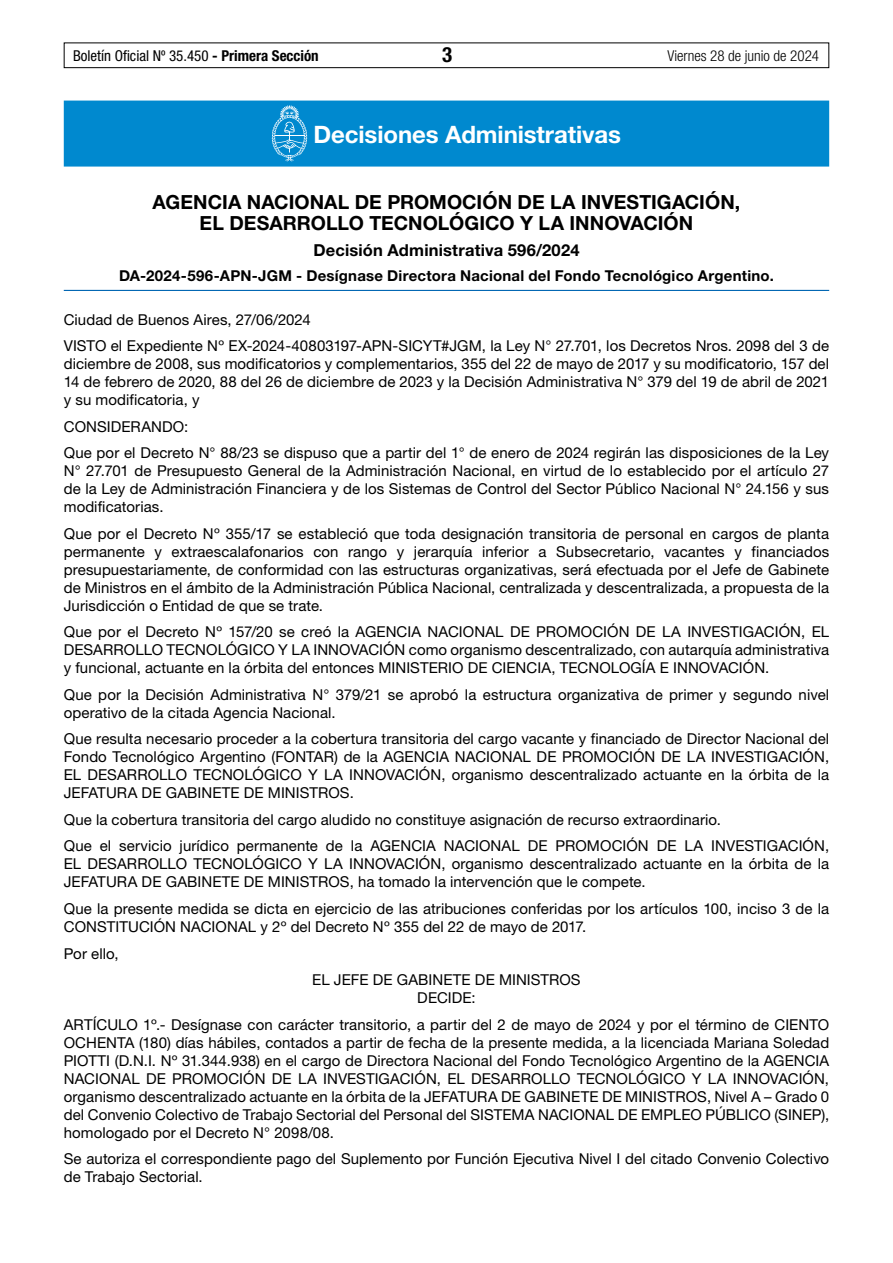
<style>
.page{position:relative;width:893px;height:1263px;background:#fff}
.page>*{position:absolute;margin:0;border:0;box-sizing:border-box;transform-origin:0 0}
.t1{font:700 24px "Helvetica Neue LT Std";letter-spacing:-.005em;color:#fff}
.t2{font:700 condensed 21px "Helvetica Neue LT Std";color:#000}
.t3{font:700 19.5px/21px "Helvetica Neue LT Std";color:#000;text-align:center}
.t4{font:700 16.5px "Helvetica Neue LT Std";letter-spacing:.01em;color:#000}
.t5{font:15px/18px "Helvetica Neue LT Std";letter-spacing:.005em;color:#000}
.t6{font:700 15px "Helvetica Neue LT Std";letter-spacing:.015em;color:#000}
.t7{font:condensed 15px "Helvetica Neue LT Std";color:#000}
.t8{font:300 condensed 15px "Helvetica Neue LT Std";color:#000}
.s1{font-weight:700}
</style>
<div class="page">
<div style="left:64px;top:43px;width:765px;height:25px;border:1px solid #000"></div>
<div style="left:64px;top:101px;width:765px;height:66px;background:#0089cf"></div>
<hr style="left:64px;top:290px;width:765px;height:1px;background:#0066b3">
<svg style="left:272px;top:105px;width:35px;height:56px"></svg>
<p class="t7" style="left:73px;top:47px;width:247px">Boletín Oficial Nº 35.450 <span class="s1">- Primera Sección</span></p>
<h2 class="t2" style="left:442px;top:42px;width:12px">3</h2>
<p class="t8" style="left:667px;top:47px;width:153px">Viernes 28 de junio de 2024</p>
<h1 class="t1" style="left:314px;top:120px;width:309px">Decisiones Administrativas</h1>
<h3 class="t3" style="left:153px;top:191px;width:589px">AGENCIA NACIONAL DE PROMOCIÓN DE LA INVESTIGACIÓN,<br>EL DESARROLLO TECNOLÓGICO Y LA INNOVACIÓN</h3>
<p class="t4" style="left:313px;top:240px;width:268px">Decisión Administrativa 596/2024</p>
<p class="t6" style="left:119px;top:267px;width:656px">DA-2024-596-APN-JGM - Desígnase Directora Nacional del Fondo Tecnológico Argentino.</p>
<p class="t5" style="left:64px;top:306px;width:767px;line-height:26.5px">Ciudad de Buenos Aires, 27/06/2024<br>VISTO el Expediente Nº EX-2024-40803197-APN-SICYT#JGM, la Ley N° 27.701, los Decretos Nros. 2098 del 3 de</p>
<p class="t5" style="left:64px;top:355px;width:767px;text-align:justify">diciembre de 2008, sus modificatorios y complementarios, 355 del 22 de mayo de 2017 y su modificatorio, 157 del 14 de febrero de 2020, 88 del 26 de diciembre de 2023 y la Decisión Administrativa N° 379 del 19 de abril de 2021 y su modificatoria, y</p>
<p class="t5" style="left:64px;top:413px;width:767px;line-height:26.5px">CONSIDERANDO:<br>Que por el Decreto N° 88/23 se dispuso que a partir del 1° de enero de 2024 regirán las disposiciones de la Ley</p>
<p class="t5" style="left:64px;top:462px;width:767px;text-align:justify">N° 27.701 de Presupuesto General de la Administración Nacional, en virtud de lo establecido por el artículo 27 de la Ley de Administración Financiera y de los Sistemas de Control del Sector Público Nacional N° 24.156 y sus modificatorias.</p>
<p class="t5" style="left:64px;top:524px;width:767px;text-align:justify">Que por el Decreto Nº 355/17 se estableció que toda designación transitoria de personal en cargos de planta permanente y extraescalafonarios con rango y jerarquía inferior a Subsecretario, vacantes y financiados presupuestariamente, de conformidad con las estructuras organizativas, será efectuada por el Jefe de Gabinete de Ministros en el ámbito de la Administración Pública Nacional, centralizada y descentralizada, a propuesta de la Jurisdicción o Entidad de que se trate.</p>
<p class="t5" style="left:64px;top:623px;width:767px;text-align:justify">Que por el Decreto Nº 157/20 se creó la AGENCIA NACIONAL DE PROMOCIÓN DE LA INVESTIGACIÓN, EL DESARROLLO TECNOLÓGICO Y LA INNOVACIÓN como organismo descentralizado, con autarquía administrativa y funcional, actuante en la órbita del entonces MINISTERIO DE CIENCIA, TECNOLOGÍA E INNOVACIÓN.</p>
<p class="t5" style="left:64px;top:685px;width:767px">Que por la Decisión Administrativa N° 379/21 se aprobó la estructura organizativa de primer y segundo nivel operativo de la citada Agencia Nacional.</p>
<p class="t5" style="left:64px;top:730px;width:767px;text-align:justify">Que resulta necesario proceder a la cobertura transitoria del cargo vacante y financiado de Director Nacional del Fondo Tecnológico Argentino (FONTAR) de la AGENCIA NACIONAL DE PROMOCIÓN DE LA INVESTIGACIÓN, EL DESARROLLO TECNOLÓGICO Y LA INNOVACIÓN, organismo descentralizado actuante en la órbita de la JEFATURA DE GABINETE DE MINISTROS.</p>
<p class="t5" style="left:64px;top:806px;width:767px;line-height:26.5px">Que la cobertura transitoria del cargo aludido no constituye asignación de recurso extraordinario.<br>Que el servicio jurídico permanente de la AGENCIA NACIONAL DE PROMOCIÓN DE LA INVESTIGACIÓN,</p>
<p class="t5" style="left:64px;top:855px;width:767px">EL DESARROLLO TECNOLÓGICO Y LA INNOVACIÓN, organismo descentralizado actuante en la órbita de la<br>JEFATURA DE GABINETE DE MINISTROS, ha tomado la intervención que le compete.</p>
<p class="t5" style="left:64px;top:899px;width:767px">Que la presente medida se dicta en ejercicio de las atribuciones conferidas por los artículos 100, inciso 3 de la<br>CONSTITUCIÓN NACIONAL y 2º del Decreto Nº 355 del 22 de mayo de 2017.</p>
<p class="t5" style="left:64px;top:944px;width:56px">Por ello,</p>
<p class="t5" style="left:312px;top:970px;width:270px;text-align:center">EL JEFE DE GABINETE DE MINISTROS<br>DECIDE:</p>
<p class="t5" style="left:64px;top:1015px;width:767px;text-align:justify">ARTÍCULO 1º.- Desígnase con carácter transitorio, a partir del 2 de mayo de 2024 y por el término de CIENTO OCHENTA (180) días hábiles, contados a partir de fecha de la presente medida, a la licenciada Mariana Soledad PIOTTI (D.N.I. Nº 31.344.938) en el cargo de Directora Nacional del Fondo Tecnológico Argentino de la AGENCIA NACIONAL DE PROMOCIÓN DE LA INVESTIGACIÓN, EL DESARROLLO TECNOLÓGICO Y LA INNOVACIÓN, organismo descentralizado actuante en la órbita de la JEFATURA DE GABINETE DE MINISTROS, Nivel A – Grado 0 del Convenio Colectivo de Trabajo Sectorial del Personal del SISTEMA NACIONAL DE EMPLEO PÚBLICO (SINEP), homologado por el Decreto N° 2098/08.</p>
<p class="t5" style="left:64px;top:1149px;width:767px">Se autoriza el correspondiente pago del Suplemento por Función Ejecutiva Nivel I del citado Convenio Colectivo de Trabajo Sectorial.</p>
</div>
